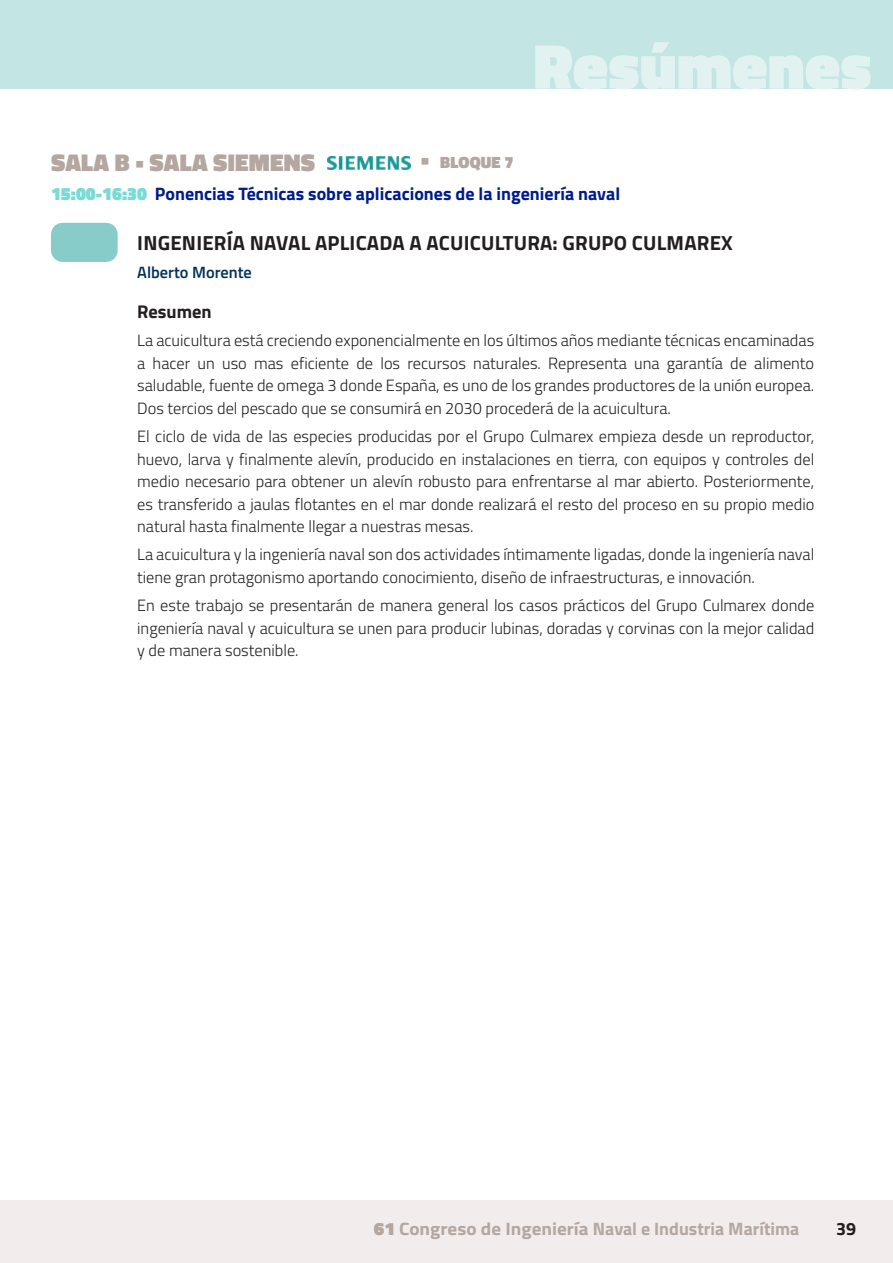
<style>
.page{position:relative;width:893px;height:1263px;background:#fff}
.page>*{position:absolute;margin:0;border:0;box-sizing:border-box;transform-origin:0 0}
.t1{font:900 64.35px "Titillium";color:#e1f2f1}
.t2{font:900 24.6px "Titillium";letter-spacing:.01em;color:#b4a7a2}
.t3{font:700 20.4px "Titillium";letter-spacing:.01em;color:#231f20}
.t4{font:700 18.45px "Titillium";color:#231f20}
.t5{font:700 18px "Titillium";color:#001c88}
.t6{font:700 17.85px "Titillium";color:#b4a7a2;scale:1.07 1}
.t7{font:700 17.85px "Titillium";color:#231f20}
.t8{font:900 16.5px "Titillium";letter-spacing:.01em;color:#b4a7a2}
.t9{font:300 16.35px/22.5px "Titillium";color:#231f20;text-align:justify}
.t10{font:600 16.35px "Titillium";color:#003056}
.s1{font-size:24.6px}
.s2{font-weight:900;color:#79dbd5}
.s3{font-weight:900}
</style>
<div class="page">
<div style="left:0;top:0;width:893px;height:89px;background:#c3e6e4"></div>
<div style="left:0;top:1200px;width:893px;height:63px;background:#f2edec"></div>
<div style="left:51px;top:223px;width:67px;height:39px;background:#87ccc9;border-radius:12px"></div>
<img style="left:328px;top:156px;width:82px;height:13px">
<h1 class="t1" style="left:533px;top:19px;width:340px">Resúmenes</h1>
<h2 class="t2" style="left:51px;top:145px;width:265px">SALA B • SALA SIEMENS</h2>
<p class="t8" style="left:420px;top:151px;width:95px"><span class="s1">•</span> BLOQUE 7</p>
<p class="t5" style="left:51px;top:180px;width:571px"><span class="s2">15:00-16:30</span> Ponencias Técnicas sobre aplicaciones de la ingeniería naval</p>
<p class="t3" style="left:137px;top:227px;width:597px">INGENIERÍA NAVAL APLICADA A ACUICULTURA: GRUPO CULMAREX</p>
<p class="t10" style="left:137px;top:260px;width:116px">Alberto Morente</p>
<p class="t4" style="left:137px;top:297px;width:76px">Resumen</p>
<p class="t9" style="left:137px;top:329px;width:678px">La acuicultura está creciendo exponencialmente en los últimos años mediante técnicas encaminadas a hacer un uso mas eficiente de los recursos naturales. Representa una garantía de alimento saludable, fuente de omega 3 donde España, es uno de los grandes productores de la unión europea.<br>Dos tercios del pescado que se consumirá en 2030 procederá de la acuicultura.</p>
<p class="t9" style="left:137px;top:424px;width:679px">El ciclo de vida de las especies producidas por el Grupo Culmarex empieza desde un reproductor, huevo, larva y finalmente alevín, producido en instalaciones en tierra, con equipos y controles del medio necesario para obtener un alevín robusto para enfrentarse al mar abierto. Posteriormente, es transferido a jaulas flotantes en el mar donde realizará el resto del proceso en su propio medio natural hasta finalmente llegar a nuestras mesas.</p>
<p class="t9" style="left:137px;top:542px;width:679px">La acuicultura y la ingeniería naval son dos actividades íntimamente ligadas, donde la ingeniería naval tiene gran protagonismo aportando conocimiento, diseño de infraestructuras, e innovación.</p>
<p class="t9" style="left:137px;top:593px;width:679px">En este trabajo se presentarán de manera general los casos prácticos del Grupo Culmarex donde ingeniería naval y acuicultura se unen para producir lubinas, doradas y corvinas con la mejor calidad y de manera sostenible.</p>
<p class="t6" style="left:374px;top:1215px;width:399px"><span class="s3">61</span> Congreso de Ingeniería Naval e Industria Marítima</p>
<p class="t7" style="left:836px;top:1215px;width:22px">39</p>
</div>
